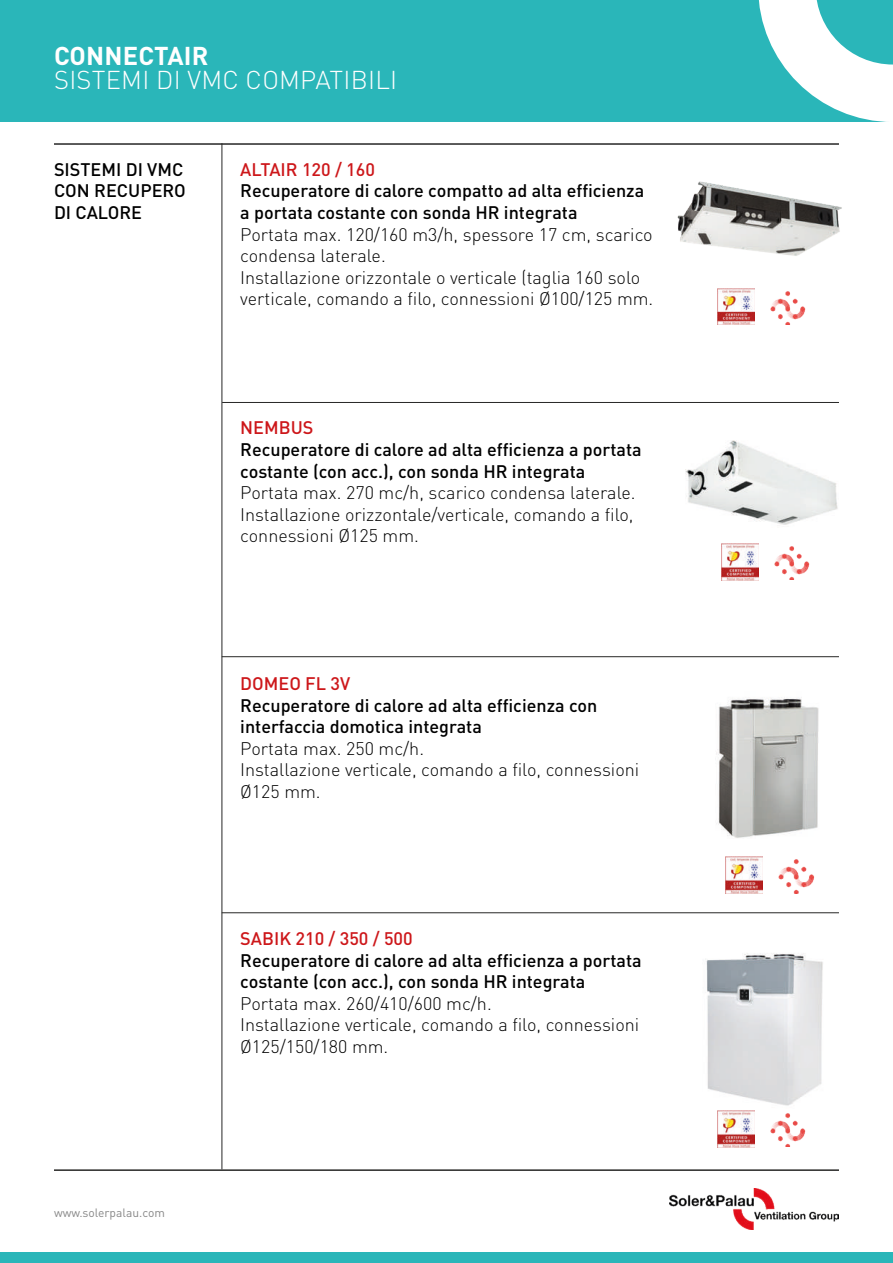
<style>
.page{position:relative;width:893px;height:1263px;background:#fff}
.page>*{position:absolute;margin:0;border:0;box-sizing:border-box;transform-origin:0 0}
.t1{font:300 25.5px "DIN Pro";letter-spacing:.01em;color:#fff}
.t2{font:700 25.5px "DIN Pro";letter-spacing:.01em;color:#fff}
.t3{font:300 18px/21.6px "DIN Pro";color:#000}
.t4{font:500 18px/21.6px "DIN Pro";color:#000}
.t5{font:500 18px "DIN Pro";color:#cd171a}
.t6{font:12px "DIN Pro";color:#878787}
</style>
<div class="page">
<hr style="left:54px;top:1169px;width:785px;height:2px;background:#272726">
<img style="left:669px;top:1188px;width:170px;height:41px">
<div style="left:0;top:0;width:893px;height:122px;background:#2ab6b9"></div>
<svg style="left:759px;top:0;width:134px;height:122px"></svg>
<hr style="left:54px;top:143px;width:785px;height:2px;background:#272726">
<div style="left:0;top:1252px;width:893px;height:11px;background:#2ab6b9"></div>
<hr style="left:222px;top:143px;width:1px;height:1026px;background:#272726">
<img style="left:717px;top:288px;width:37px;height:37px">
<img style="left:770px;top:291px;width:36px;height:34px">
<img style="left:685px;top:441px;width:153px;height:84px">
<img style="left:721px;top:543px;width:37px;height:37px">
<img style="left:677px;top:181px;width:165px;height:75px">
<img style="left:774px;top:546px;width:36px;height:34px">
<hr style="left:222px;top:402px;width:617px;height:1px;background:#272726">
<hr style="left:222px;top:656px;width:617px;height:1px;background:#272726">
<hr style="left:222px;top:912px;width:617px;height:1px;background:#272726">
<img style="left:726px;top:857px;width:37px;height:37px">
<img style="left:778px;top:859px;width:37px;height:34px">
<img style="left:717px;top:1110px;width:37px;height:37px">
<img style="left:770px;top:1113px;width:36px;height:34px">
<img style="left:716px;top:698px;width:103px;height:140px">
<img style="left:705px;top:953px;width:118px;height:153px">
<h1 class="t2" style="left:54px;top:38px;width:156px">CONNECTAIR</h1>
<h1 class="t1" style="left:54px;top:62px;width:345px">SISTEMI DI VMC COMPATIBILI</h1>
<p class="t4" style="left:54px;top:158px;width:133px">SISTEMI DI VMC<br>CON RECUPERO<br>DI CALORE</p>
<p class="t5" style="left:240px;top:157px;width:136px">ALTAIR 120 / 160</p>
<p class="t4" style="left:240px;top:179px;width:405px">Recuperatore di calore compatto ad alta efficienza a portata costante con sonda HR integrata</p>
<p class="t3" style="left:240px;top:223px;width:415px">Portata max. 120/160 m3/h, spessore 17 cm, scarico condensa laterale.<br>Installazione orizzontale o verticale (taglia 160 solo verticale, comando a filo, connessioni Ø100/125 mm.</p>
<p class="t5" style="left:240px;top:416px;width:75px">NEMBUS</p>
<p class="t4" style="left:240px;top:438px;width:403px">Recuperatore di calore ad alta efficienza a portata costante (con acc.), con sonda HR integrata</p>
<p class="t3" style="left:240px;top:481px;width:397px;text-align:justify">Portata max. 270 mc/h, scarico condensa laterale.<br>Installazione orizzontale/verticale, comando a filo, connessioni Ø125 mm.</p>
<p class="t5" style="left:240px;top:671px;width:111px">DOMEO FL 3V</p>
<p class="t4" style="left:240px;top:693px;width:359px">Recuperatore di calore ad alta efficienza con interfaccia domotica integrata</p>
<p class="t3" style="left:240px;top:737px;width:401px">Portata max. 250 mc/h.<br>Installazione verticale, comando a filo, connessioni<br>Ø125 mm.</p>
<p class="t6" style="left:54px;top:1205px;width:112px">www.solerpalau.com</p>
<p class="t5" style="left:240px;top:926px;width:174px">SABIK 210 / 350 / 500</p>
<p class="t4" style="left:240px;top:948px;width:403px">Recuperatore di calore ad alta efficienza a portata costante (con acc.), con sonda HR integrata</p>
<p class="t3" style="left:240px;top:992px;width:401px">Portata max. 260/410/600 mc/h.<br>Installazione verticale, comando a filo, connessioni<br>Ø125/150/180 mm.</p>
</div>
